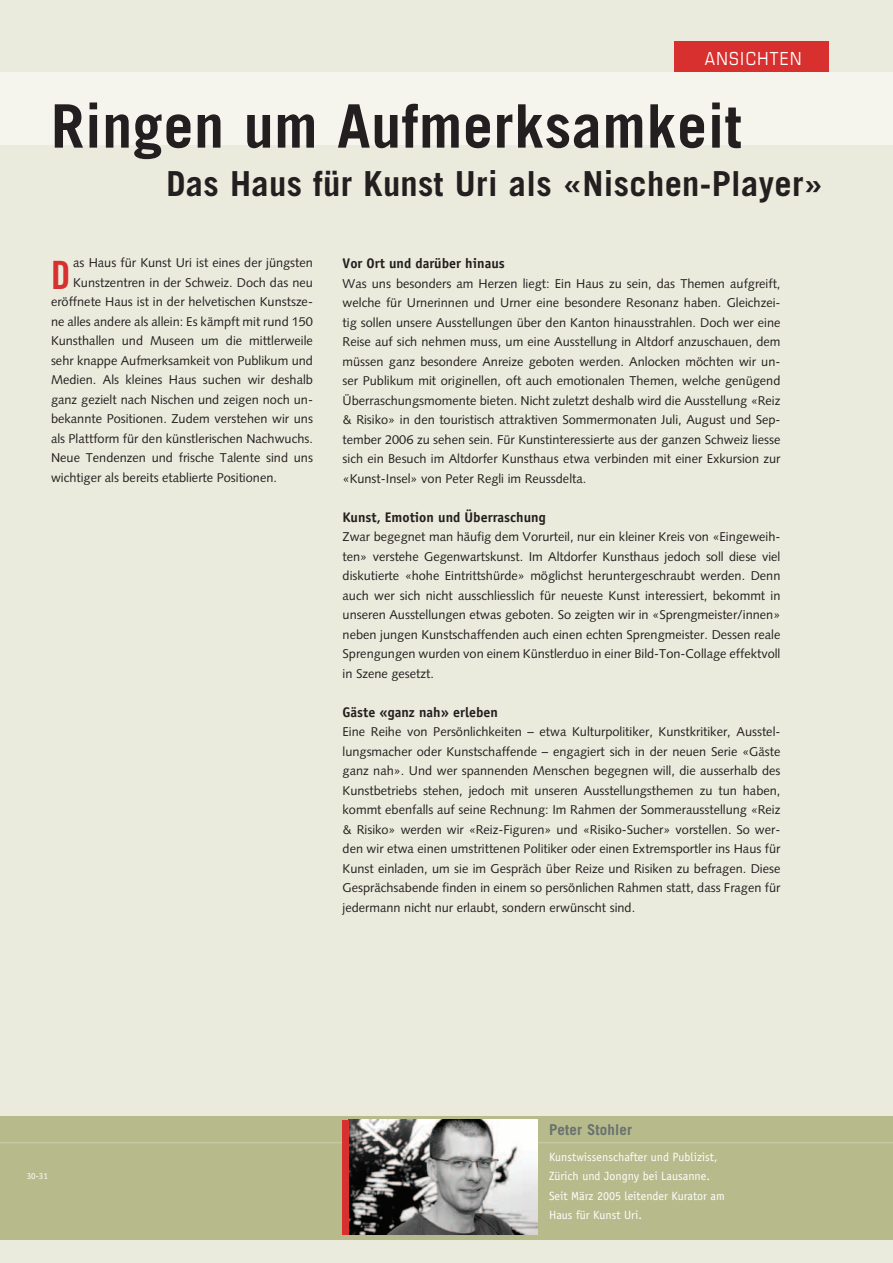
<style>
.page{position:relative;width:893px;height:1263px;background:#eaebdc}
.page>*{position:absolute;margin:0;border:0;box-sizing:border-box;transform-origin:0 0}
.Grundtext{font:700 60px "Trade Gothic";letter-spacing:.01em;color:#231f20}
.Grundtext_2sp{font:39px "Trade Gothic Bold Cond Twenty";color:#d7302e}
.Grundtext-2{font:700 34.5px "Trade Gothic";letter-spacing:.01em;color:#231f20}
.t1{font:condensed 18px "Eurostile";letter-spacing:.075em;color:#fff}
.t2{font:700 15px "Trade Gothic";letter-spacing:.01em;color:#6a716f}
.Grundtext-3{font:700 13.95px "Officina Sans";color:#231f20}
.Grundtext-4{font:12.75px/19.5px "Syntax";color:#231f20;text-align:justify}
.Grundtext-5{font:12px/19.5px "Officina Sans";color:#fff}
.t3{font:9px "Officina Sans";color:#fff}
</style>
<div class="page">
<div style="left:0;top:72px;width:893px;height:73px;background:#f5f5ee"></div>
<div style="left:675px;top:41px;width:154px;height:31px;background:#d7302e"></div>
<div style="left:0;top:1116px;width:893px;height:123px;background:#b7bb8c"></div>
<hr style="left:0;top:1142px;width:893px;height:1px;background:#c7c8a5">
<img style="left:349px;top:1120px;width:188px;height:114px">
<div style="left:343px;top:1120px;width:6px;height:115px;background:#d7302e"></div>
<p class="t1" style="left:705px;top:47px;width:98px">ANSICHTEN</p>
<p class="Grundtext" style="left:51px;top:89px;width:692px">Ringen um Aufmerksamkeit</p>
<p class="Grundtext-2" style="left:166px;top:162px;width:658px">Das Haus für Kunst Uri als «Nischen-Player»</p>
<p class="Grundtext-4" style="left:73px;top:253px;width:241px">as Haus für Kunst Uri ist eines der jüngsten</p>
<p class="Grundtext-4" style="left:73px;top:273px;width:241px">Kunstzentren in der Schweiz. Doch das neu</p>
<p class="Grundtext-4" style="left:51px;top:292px;width:263px">eröffnete Haus ist in der helvetischen Kunstsze-</p>
<p class="Grundtext-4" style="left:51px;top:312px;width:263px">ne alles andere als allein: Es kämpft mit rund 150</p>
<p class="Grundtext-4" style="left:51px;top:331px;width:263px">Kunsthallen und Museen um die mittlerweile</p>
<p class="Grundtext-4" style="left:51px;top:351px;width:263px">sehr knappe Aufmerksamkeit von Publikum und</p>
<p class="Grundtext-4" style="left:51px;top:370px;width:263px">Medien. Als kleines Haus suchen wir deshalb</p>
<p class="Grundtext-4" style="left:51px;top:390px;width:263px">ganz gezielt nach Nischen und zeigen noch un-</p>
<p class="Grundtext-4" style="left:51px;top:409px;width:263px">bekannte Positionen. Zudem verstehen wir uns</p>
<p class="Grundtext-4" style="left:51px;top:429px;width:263px">als Plattform für den künstlerischen Nachwuchs.</p>
<p class="Grundtext-4" style="left:51px;top:448px;width:263px">Neue Tendenzen und frische Talente sind uns</p>
<p class="Grundtext-4" style="left:51px;top:468px;width:227px">wichtiger als bereits etablierte Positionen.</p>
<p class="Grundtext_2sp" style="left:51px;top:251px;width:21px">D</p>
<p class="Grundtext-3" style="left:343px;top:255px;width:164px">Vor Ort und darüber hinaus</p>
<p class="Grundtext-4" style="left:343px;top:273px;width:439px">Was uns besonders am Herzen liegt: Ein Haus zu sein, das Themen aufgreift, welche für Urnerinnen und Urner eine besondere Resonanz haben. Gleichzei&shy;tig sollen unsere Ausstellungen über den Kanton hinausstrahlen. Doch wer eine Reise auf sich nehmen muss, um eine Ausstellung in Altdorf anzuschauen, dem müssen ganz besondere Anreize geboten werden. Anlocken möchten wir un&shy;ser Publikum mit originellen, oft auch emotionalen Themen, welche genügend Überraschungsmomente bieten. Nicht zuletzt deshalb wird die Ausstellung «Reiz &amp; Risiko» in den touristisch attraktiven Sommermonaten Juli, August und Sep&shy;tember 2006 zu sehen sein. Für Kunstinteressierte aus der ganzen Schweiz liesse sich ein Besuch im Altdorfer Kunsthaus etwa verbinden mit einer Exkursion zur «Kunst-Insel» von Peter Regli im Reussdelta.</p>
<p class="Grundtext-3" style="left:343px;top:508px;width:205px">Kunst, Emotion und Überraschung</p>
<p class="Grundtext-4" style="left:343px;top:527px;width:439px">Zwar begegnet man häufig dem Vorurteil, nur ein kleiner Kreis von «Eingeweih&shy;ten» verstehe Gegenwartskunst. Im Altdorfer Kunsthaus jedoch soll diese viel diskutierte «hohe Eintrittshürde» möglichst heruntergeschraubt werden. Denn auch wer sich nicht ausschliesslich für neueste Kunst interessiert, bekommt in unseren Ausstellungen etwas geboten. So zeigten wir in «Sprengmeister/innen» neben jungen Kunstschaffenden auch einen echten Sprengmeister. Dessen reale Sprengungen wurden von einem Künstlerduo in einer Bild-Ton-Collage effektvoll in Szene gesetzt.</p>
<p class="Grundtext-3" style="left:343px;top:703px;width:157px">Gäste «ganz nah» erleben</p>
<p class="Grundtext-4" style="left:343px;top:722px;width:439px">Eine Reihe von Persönlichkeiten – etwa Kulturpolitiker, Kunstkritiker, Ausstel&shy;lungsmacher oder Kunstschaffende – engagiert sich in der neuen Serie «Gäste ganz nah». Und wer spannenden Menschen begegnen will, die ausserhalb des Kunstbetriebs stehen, jedoch mit unseren Ausstellungsthemen zu tun haben, kommt ebenfalls auf seine Rechnung: Im Rahmen der Sommerausstellung «Reiz &amp; Risiko» werden wir «Reiz-Figuren» und «Risiko-Sucher» vorstellen. So wer&shy;den wir etwa einen umstrittenen Politiker oder einen Extremsportler ins Haus für Kunst einladen, um sie im Gespräch über Reize und Risiken zu befragen. Diese Gesprächsabende finden in einem so persönlichen Rahmen statt, dass Fragen für jedermann nicht nur erlaubt, sondern erwünscht sind.</p>
<p class="t3" style="left:27px;top:1170px;width:23px">30-31</p>
<p class="t2" style="left:549px;top:1121px;width:85px">Peter Stohler</p>
<p class="Grundtext-5" style="left:549px;top:1147px;width:170px">Kunstwissenschafter und Publizist,<br>Zürich und Jongny bei Lausanne.</p>
<p class="Grundtext-5" style="left:549px;top:1186px;width:177px">Seit März 2005 leitender Kurator am<br>Haus für Kunst Uri.</p>
</div>
